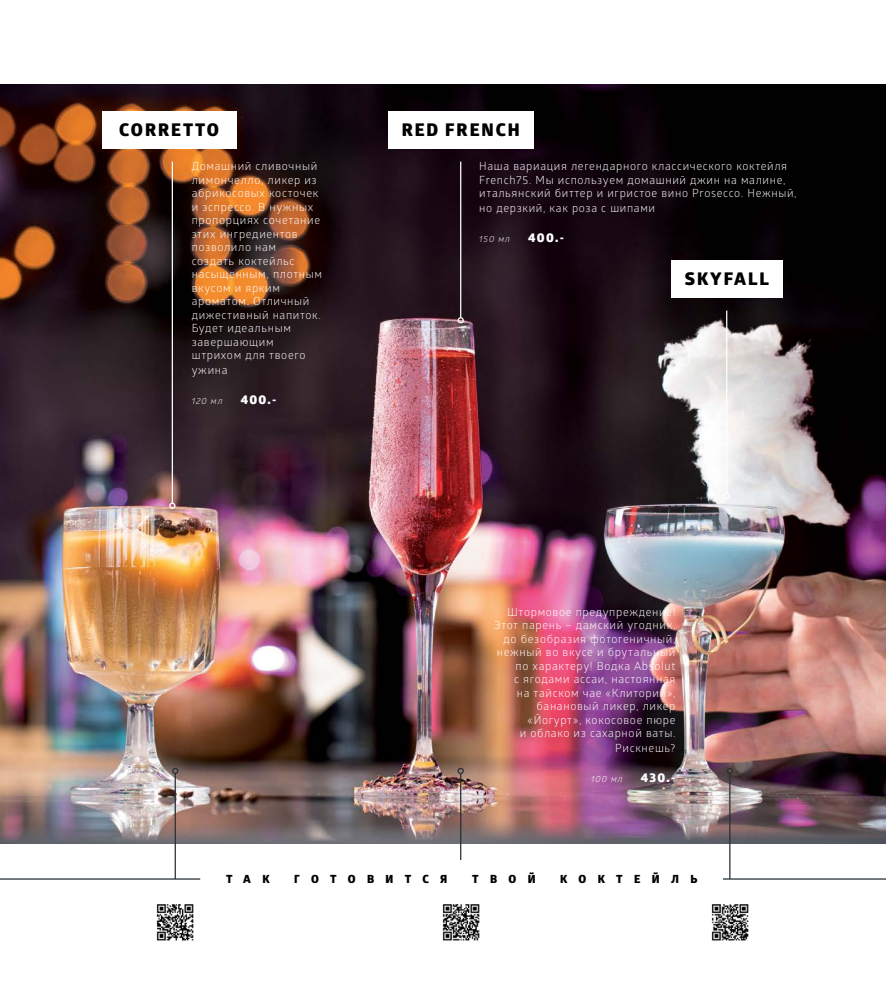
<style>
.page{position:relative;width:886px;height:993px;background:#fff}
.page>*{position:absolute;margin:0;border:0;box-sizing:border-box;transform-origin:0 0}
.t1{font:800 17.5px "Glober";letter-spacing:.11em;color:#000}
.t2{font:800 12.5px "Glober";letter-spacing:.1em;color:#fff}
.t3{font:11.25px/13.5px "Glober";letter-spacing:.06em;color:#fff}
.t4{font:800 11.25px "Glober";letter-spacing:1.01em;color:#000}
.t5{font:italic 8.75px "Glober";letter-spacing:.1em;color:#fff}
</style>
<div class="page">
<img style="left:0;top:84px;width:886px;height:759px">
<div style="left:102px;top:111px;width:134px;height:37px;background:#fff"></div>
<hr style="left:172px;top:161px;width:1px;height:342px;background:#fff">
<svg style="left:169px;top:502px;width:6px;height:6px"></svg>
<div style="left:388px;top:111px;width:145px;height:37px;background:#fff"></div>
<hr style="left:460px;top:161px;width:1px;height:157px;background:#fff">
<svg style="left:458px;top:317px;width:6px;height:6px"></svg>
<div style="left:671px;top:260px;width:111px;height:37px;background:#fff"></div>
<hr style="left:726px;top:310px;width:1px;height:183px;background:#fff">
<div style="left:723px;top:492px;width:7px;height:7px;border:1px solid #fff;border-radius:50%"></div>
<hr style="left:460px;top:773px;width:1px;height:86px;background:#242f35">
<svg style="left:458px;top:767px;width:6px;height:6px"></svg>
<hr style="left:729px;top:773px;width:1px;height:105px;background:#242f35">
<svg style="left:727px;top:767px;width:6px;height:6px"></svg>
<hr style="left:0;top:878px;width:200px;height:1px;background:#242f35">
<img style="left:711px;top:904px;width:38px;height:37px">
<img style="left:442px;top:904px;width:38px;height:37px">
<img style="left:156px;top:904px;width:38px;height:37px">
<hr style="left:723px;top:878px;width:163px;height:1px;background:#242f35">
<hr style="left:175px;top:773px;width:1px;height:105px;background:#242f35">
<svg style="left:172px;top:767px;width:6px;height:6px"></svg>
<h1 class="t1" style="left:119px;top:117px;width:101px">CORRETTO</h1>
<p class="t3" style="left:192px;top:159px;width:132px">Домашний сливочный лимончелло, ликер из абрикосовых косточек и эспрессо. В нужных пропорциях сочетание этих ингредиентов позволило нам<br>создать коктейльс насыщенным, плотным вкусом и ярким ароматом. Отличный дижестивный напиток.<br>Будет идеальным завершающим штрихом для твоего</p>
<p class="t3" style="left:192px;top:363px;width:37px">ужина</p>
<p class="t5" style="left:192px;top:395px;width:32px">120 мл</p>
<p class="t2" style="left:241px;top:390px;width:37px">400.-</p>
<h1 class="t1" style="left:402px;top:117px;width:119px">RED FRENCH</h1>
<p class="t3" style="left:479px;top:159px;width:319px">Наша вариация легендарного классического коктейля<br>French75. Мы используем домашний джин на малине, итальянский биттер и игристое вино Prosecco. Нежный,</p>
<p class="t3" style="left:479px;top:201px;width:177px">но дерзкий, как роза с шипами</p>
<p class="t5" style="left:479px;top:233px;width:32px">150 мл</p>
<p class="t2" style="left:528px;top:228px;width:37px">400.-</p>
<h1 class="t1" style="left:685px;top:266px;width:86px">SKYFALL</h1>
<p class="t3" style="left:494px;top:604px;width:183px;text-align:right">Штормовое предупреждение!<br>Этот парень – дамский угодник, до безобразия фотогеничный, нежный во вкусе и брутальный по характеру! Водка Absolut<br>с ягодами ассаи, настоянная<br>на тайском чае «Клиторий», банановый ликер, ликер «Йогурт», кокосовое пюре<br>и облако из сахарной ваты.</p>
<p class="t3" style="left:615px;top:740px;width:62px">Рискнешь?</p>
<p class="t5" style="left:591px;top:772px;width:33px">100 мл</p>
<p class="t2" style="left:641px;top:768px;width:36px">430.-</p>
<p class="t4" style="left:226px;top:870px;width:45px">ТАК</p>
<p class="t4" style="left:294px;top:870px;width:155px">ГОТОВИТСЯ</p>
<p class="t4" style="left:472px;top:870px;width:65px">ТВОЙ</p>
<p class="t4" style="left:560px;top:870px;width:139px">КОКТЕЙЛЬ</p>
</div>
